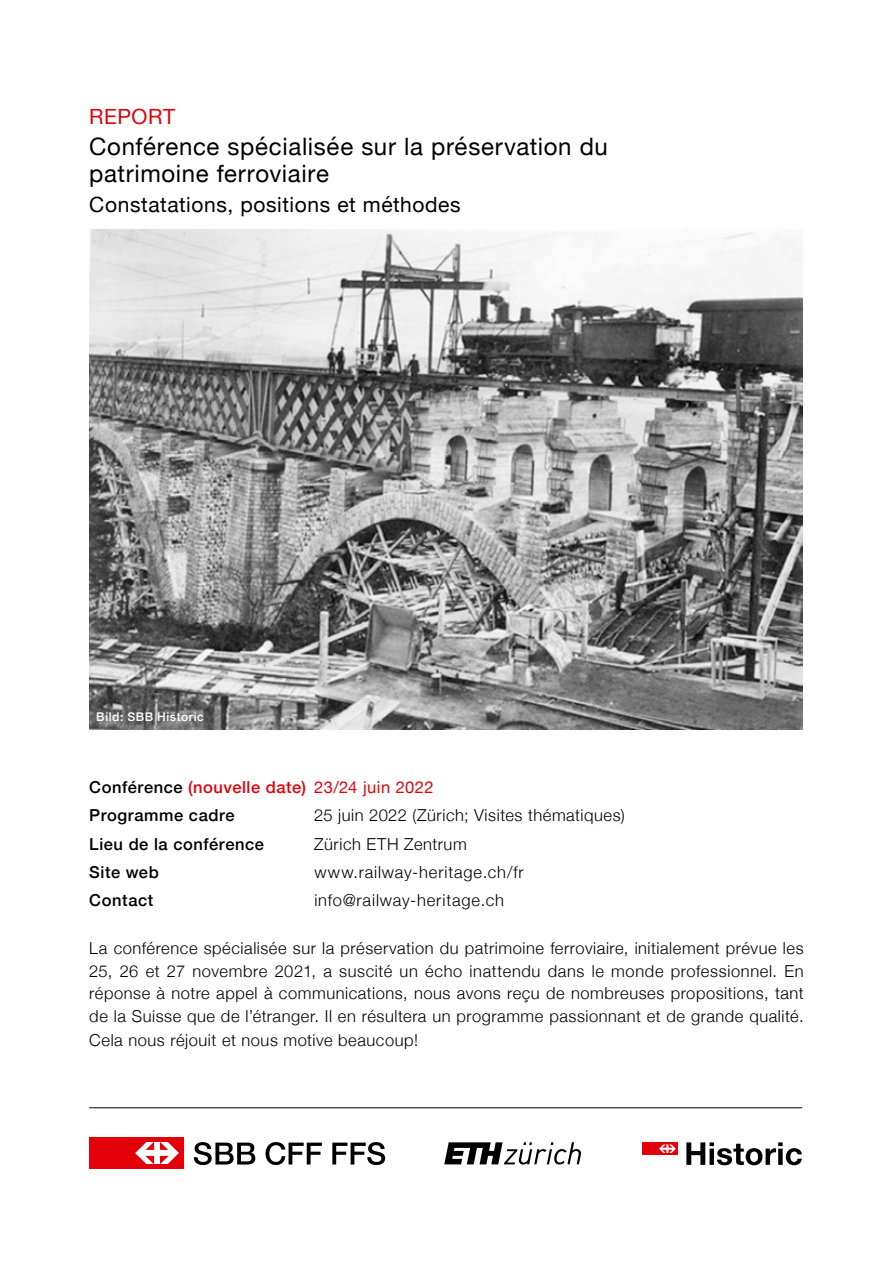
<style>
.page{position:relative;width:893px;height:1263px;background:#fff}
.page>*{position:absolute;margin:0;border:0;box-sizing:border-box;transform-origin:0 0}
.t1{font:24px/27px "Helvetica Neue";letter-spacing:.025em;color:#000}
.t2{font:21px "Helvetica Neue";letter-spacing:.03em;color:#000}
.t3{font:21px "Helvetica Neue";letter-spacing:.03em;color:#e3000b}
.t4{font:300 16.5px/22.5px "Helvetica Neue";letter-spacing:.035em;color:#000;text-align:justify}
.t5{font:500 16.5px/28.2px "Helvetica Neue";letter-spacing:.035em;color:#000}
.t6{font:300 16.5px "Helvetica Neue";letter-spacing:.055em;color:#000}
.t7{font:500 12px "Helvetica Neue";letter-spacing:.045em;color:#fff}
.s1{color:#e3000b}
.s2{font-weight:400;color:#e3000b}
</style>
<div class="page">
<img style="left:89px;top:230px;width:713px;height:499px">
<div style="left:89px;top:1137px;width:95px;height:32px;background:#e3000b"></div>
<svg style="left:194px;top:1142px;width:61px;height:23px"></svg>
<svg style="left:265px;top:1142px;width:57px;height:23px"></svg>
<svg style="left:332px;top:1142px;width:53px;height:23px"></svg>
<svg style="left:136px;top:1142px;width:42px;height:21px"></svg>
<div style="left:642px;top:1142px;width:36px;height:13px;background:#e3000b"></div>
<svg style="left:659px;top:1144px;width:17px;height:9px"></svg>
<svg style="left:686px;top:1142px;width:116px;height:23px"></svg>
<svg style="left:444px;top:1142px;width:137px;height:22px"></svg>
<hr style="left:89px;top:1107px;width:713px;height:1px;background:#000">
<p class="t3" style="left:89px;top:101px;width:87px">REPORT</p>
<h1 class="t1" style="left:89px;top:134px;width:520px">Conférence spécialisée sur la préservation du patrimoine ferroviaire</h1>
<p class="t2" style="left:89px;top:189px;width:373px">Constatations, positions et méthodes</p>
<p class="t7" style="left:96px;top:707px;width:109px">Bild: SBB Historic</p>
<p class="t5" style="left:89px;top:772px;width:346px">Conférence <span class="s1">(nouvelle date)</span> <span class="s2">23/24 juin 2022<br></span>Programme cadre</p>
<p class="t4" style="left:314px;top:803px;width:312px">25 juin 2022 (Zürich; Visites thématiques)</p>
<p class="t5" style="left:89px;top:828px;width:176px">Lieu de la conférence</p>
<p class="t4" style="left:314px;top:831px;width:154px">Zürich ETH Zentrum</p>
<p class="t5" style="left:89px;top:857px;width:71px">Site web</p>
<p class="t6" style="left:314px;top:859px;width:211px">www.railway-heritage.ch/fr</p>
<p class="t5" style="left:89px;top:885px;width:66px">Contact</p>
<p class="t4" style="left:314px;top:888px;width:191px">info@railway-heritage.ch</p>
<p class="t4" style="left:89px;top:936px;width:716px">La conférence spécialisée sur la préservation du patrimoine ferroviaire, initialement prévue les 25, 26 et 27 novembre 2021, a suscité un écho inattendu dans le monde professionnel. En réponse à notre appel à communications, nous avons reçu de nombreuses propositions, tant de la Suisse que de l’étranger. Il en résultera un programme passionnant et de grande qualité.</p>
<p class="t4" style="left:89px;top:1027px;width:330px">Cela nous réjouit et nous motive beaucoup!</p>
</div>
